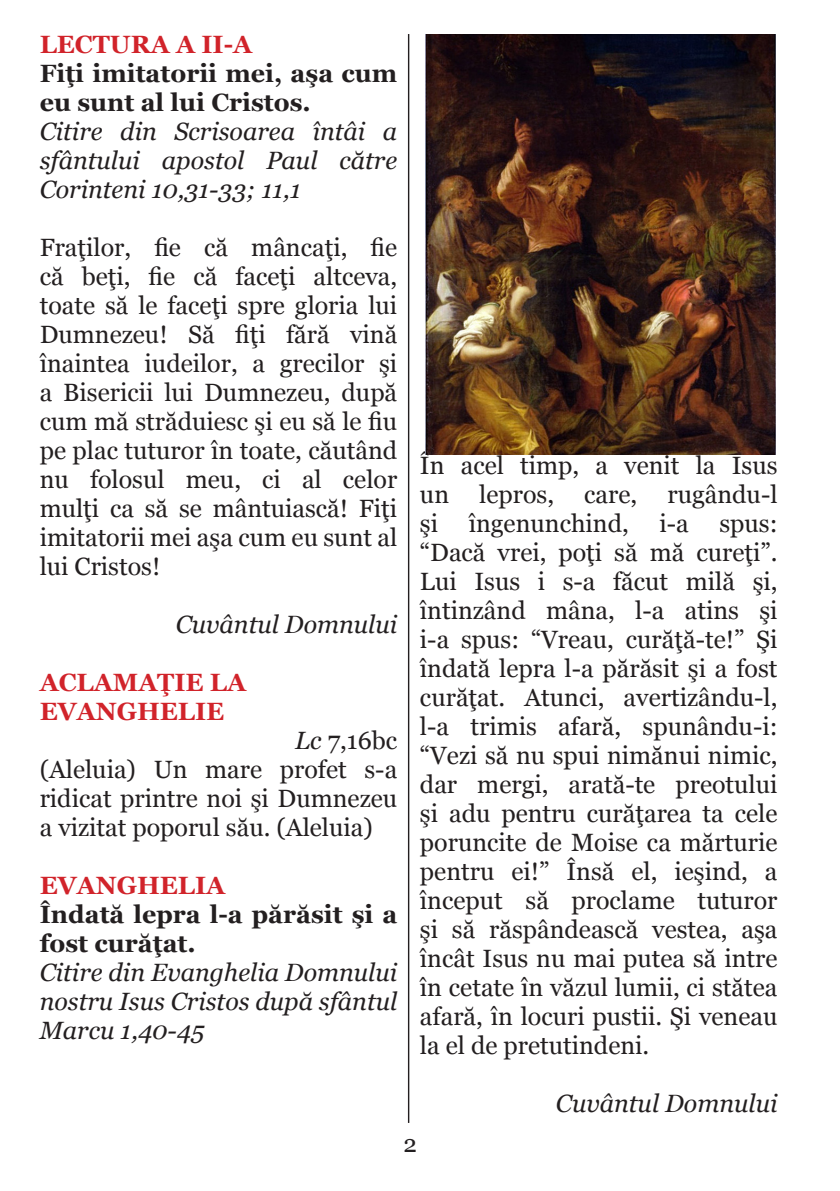
<style>
.page{position:relative;width:840px;height:1191px;background:#fff}
.page>*{position:absolute;margin:0;border:0;box-sizing:border-box;transform-origin:0 0}
.t1{font:25px/29px "Georgia";color:#231f20;text-align:justify}
.t2{font:italic 25px/29px "Georgia";color:#231f20;text-align:justify}
.t3{font:700 25px/29px "Georgia";color:#231f20}
.t4{font:700 25px/29px "Georgia";color:#d1232a}
.t5{font:24px "Georgia";color:#231f20}
.s1{font-style:italic}
</style>
<div class="page">
<hr style="left:407px;top:34px;width:2px;height:1089px;background:#231f20">
<img style="left:425px;top:34px;width:350px;height:420px">
<p class="t4" style="left:40px;top:30px;width:214px">LECTURA A II-A</p>
<p class="t3" style="left:40px;top:59px;width:359px">Fiţi imitatorii mei, aşa cum eu sunt al lui Cristos.</p>
<p class="t2" style="left:40px;top:117px;width:359px">Citire din Scrisoarea întâi a sfântului apostol Paul către Corinteni 10,31-33; 11,1</p>
<p class="t1" style="left:40px;top:233px;width:359px">Fraţilor, fie că mâncaţi, fie că beţi, fie că faceţi altceva, toate să le faceţi spre gloria lui Dumnezeu! Să fiţi fără vină înaintea iudeilor, a grecilor şi a Bisericii lui Dumnezeu, după cum mă străduiesc şi eu să le fiu pe plac tuturor în toate, căutând nu folosul meu, ci al celor mulţi ca să se mântuiască! Fiţi imitatorii mei aşa cum eu sunt al lui Cristos!</p>
<p class="t2" style="left:175px;top:610px;width:223px">Cuvântul Domnului</p>
<p class="t4" style="left:40px;top:668px;width:208px">ACLAMAŢIE LA<br>EVANGHELIE</p>
<p class="t1" style="left:295px;top:726px;width:104px"><span class="s1">Lc</span> 7,16bc</p>
<p class="t1" style="left:40px;top:755px;width:359px">(Aleluia) Un mare profet s-a ridicat printre noi şi Dumnezeu a vizitat poporul său. (Aleluia)</p>
<p class="t4" style="left:40px;top:871px;width:187px">EVANGHELIA</p>
<p class="t3" style="left:40px;top:900px;width:359px">Îndată lepra l-a părăsit şi a fost curăţat.</p>
<p class="t2" style="left:40px;top:958px;width:359px">Citire din Evanghelia Domnului nostru Isus Cristos după sfântul Marcu 1,40-45</p>
<p class="t1" style="left:420px;top:451px;width:359px">În acel timp, a venit la Isus un lepros, care, rugându-l şi îngenunchind, i-a spus: “Dacă vrei, poţi să mă cureţi”.<br>Lui Isus i s-a făcut milă şi, întinzând mâna, l-a atins şi i-a spus: “Vreau, curăţă-te!” Şi îndată lepra l-a părăsit şi a fost curăţat. Atunci, avertizându-l, l-a trimis afară, spunându-i: “Vezi să nu spui nimănui nimic, dar mergi, arată-te preotului şi adu pentru curăţarea ta cele poruncite de Moise ca mărturie pentru ei!” Însă el, ieşind, a început să proclame tuturor şi să răspândească vestea, aşa încât Isus nu mai putea să intre în cetate în văzul lumii, ci stătea afară, în locuri pustii. Şi veneau la el de pretutindeni.</p>
<p class="t2" style="left:555px;top:1088px;width:223px">Cuvântul Domnului</p>
<p class="t5" style="left:403px;top:1129px;width:15px">2</p>
</div>
